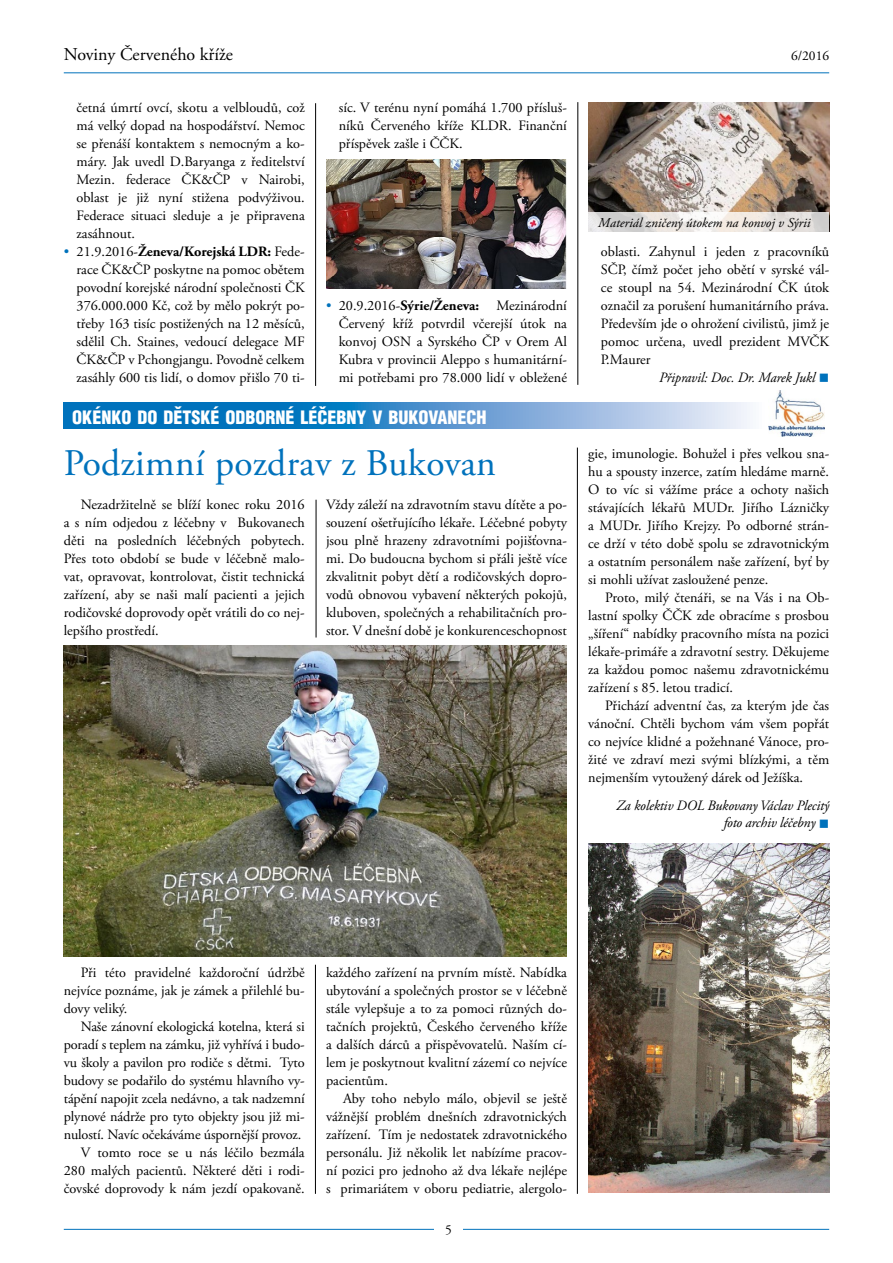
<style>
.page{position:relative;width:893px;height:1263px;background:#fff}
.page>*{position:absolute;margin:0;border:0;box-sizing:border-box;transform-origin:0 0}
.t1{font:37.5px "Adobe Garamond Pro";letter-spacing:.01em;color:#0072bc}
.t2{font:900 18px "Switzerland Cond";color:#fff}
.t3{font:18px "Adobe Garamond Pro";color:#000}
.t4{font:14.25px/18px "Adobe Garamond Pro";color:#000;text-align:justify}
.t5{font:italic 14.25px/17.4px "Adobe Garamond Pro";letter-spacing:-.01em;color:#000;text-align:right}
.t6{font:italic 13.5px "Adobe Garamond Pro";color:#000}
.t7{font:13.5px "Adobe Garamond Pro";color:#000}
.s1{color:#0072bc}
.s2{font-weight:700}
</style>
<div class="page">
<hr style="left:64px;top:72px;width:765px;height:1px;background:#0072bc">
<hr style="left:64px;top:1229px;width:765px;height:1px;background:#0072bc">
<div style="left:434px;top:1217px;width:29px;height:25px;background:#fff"></div>
<svg style="left:64px;top:403px;width:686px;height:25px;background:#5098cf"></svg>
<img style="left:768px;top:391px;width:56px;height:46px">
<img style="left:326px;top:159px;width:241px;height:130px">
<img style="left:588px;top:102px;width:241px;height:110px">
<img style="left:588px;top:843px;width:241px;height:350px">
<img style="left:64px;top:645px;width:503px;height:312px">
<hr style="left:315px;top:103px;width:1px;height:283px;background:#000">
<hr style="left:578px;top:102px;width:1px;height:283px;background:#000">
<hr style="left:316px;top:500px;width:1px;height:137px;background:#000">
<hr style="left:577px;top:448px;width:1px;height:746px;background:#000">
<hr style="left:315px;top:965px;width:1px;height:229px;background:#000">
<svg style="left:588px;top:212px;width:241px;height:20px;background:#e5e2df"></svg>
<p class="t3" style="left:64px;top:43px;width:171px">Noviny Červeného kříže</p>
<p class="t7" style="left:791px;top:47px;width:40px">6/2016</p>
<p class="t4" style="left:77px;top:99px;width:230px">četná úmrtí ovcí, skotu a velbloudů, což má velký dopad na hospodářství. Nemoc se přenáší kontaktem s nemocným a ko&shy;máry. Jak uvedl D.Baryanga z ředitelství Mezin. federace ČK&amp;ČP v Nairobi, oblast je již nyní stižena podvýživou.<br>Federace situaci sleduje a je připravena zasáhnout.</p>
<p class="t4" style="left:77px;top:243px;width:230px;text-indent:-13px"><span class="s1">•</span> 21.9.2016-<span class="s2">Ženeva/Korejská LDR:</span> Fede&shy;race ČK&amp;ČP poskytne na pomoc obětem povodní korejské národní společnosti ČK 376.000.000 Kč, což by mělo pokrýt po&shy;třeby 163 tisíc postižených na 12 měsíců, sdělil Ch. Staines, vedoucí delegace MF ČK&amp;ČP v Pchongjangu. Povodně celkem zasáhly 600 tis lidí, o domov přišlo 70 ti-</p>
<p class="t4" style="left:339px;top:99px;width:230px">síc. V terénu nyní pomáhá 1.700 přísluš&shy;níků Červeného kříže KLDR. Finanční příspěvek zašle i ČČK.</p>
<p class="t4" style="left:339px;top:297px;width:230px;text-indent:-13px"><span class="s1">•</span> 20.9.2016-<span class="s2">Sýrie/Ženeva:</span> Mezinárodní Červený kříž potvrdil včerejší útok na konvoj OSN a Syrského ČP v Orem Al Kubra v provincii Aleppo s humanitární&shy;mi potřebami pro 78.000 lidí v obležené</p>
<p class="t2" style="left:72px;top:406px;width:11px">OKÉNKO</p>
<p class="t2" style="left:137px;top:406px;width:351px">DODĚTSKÉ ODBORNÉ LÉČEBNY V BUKOVANECH</p>
<h1 class="t1" style="left:64px;top:440px;width:434px">Podzimní pozdrav z Bukovan</h1>
<p class="t4" style="left:64px;top:496px;width:242px;text-indent:17px">Nezadržitelně se blíží konec roku 2016 a s ním odjedou z léčebny v Bukovanech děti na posledních léčebných pobytech.<br>Přes toto období se bude v léčebně malo&shy;vat, opravovat, kontrolovat, čistit technická zařízení, aby se naši malí pacienti a jejich rodičovské doprovody opět vrátili do co nej&shy;lepšího prostředí.</p>
<p class="t4" style="left:326px;top:496px;width:242px">Vždy záleží na zdravotním stavu dítěte a po&shy;souzení ošetřujícího lékaře. Léčebné pobyty jsou plně hrazeny zdravotními pojišťovna&shy;mi. Do budoucna bychom si přáli ještě více zkvalitnit pobyt dětí a rodičovských dopro&shy;vodů obnovou vybavení některých pokojů, kluboven, společných a rehabilitačních pro&shy;stor. V dnešní době je konkurenceschopnost</p>
<p class="t6" style="left:598px;top:214px;width:214px">Materiál zničený útokem na konvoj v Sýrii</p>
<p class="t4" style="left:601px;top:243px;width:230px">oblasti. Zahynul i jeden z pracovníků</p>
<p class="t4" style="left:601px;top:261px;width:230px">SČP, čímž počet jeho obětí v syrské vál-</p>
<p class="t4" style="left:601px;top:279px;width:230px">ce stoupl na 54. Mezinárodní ČK útok</p>
<p class="t4" style="left:601px;top:297px;width:230px">označil za porušení humanitárního práva.</p>
<p class="t4" style="left:601px;top:315px;width:230px">Především jde o ohrožení civilistů, jimž je</p>
<p class="t4" style="left:601px;top:333px;width:230px">pomoc určena, uvedl prezident MVČK</p>
<p class="t4" style="left:601px;top:351px;width:51px">P.Maurer</p>
<p class="t5" style="left:659px;top:369px;width:171px">Připravil: Doc. Dr. Marek Jukl <span class="s1">■</span></p>
<p class="t4" style="left:588px;top:445px;width:242px">gie, imunologie. Bohužel i přes velkou sna&shy;hu a spousty inzerce, zatím hledáme marně.<br>O to víc si vážíme práce a ochoty našich stávajících lékařů MUDr. Jiřího Lázničky a MUDr. Jiřího Krejzy. Po odborné strán&shy;ce drží v této době spolu se zdravotnickým a ostatním personálem naše zařízení, byť by si mohli užívat zasloužené penze.</p>
<p class="t4" style="left:588px;top:589px;width:242px;text-indent:17px">Proto, milý čtenáři, se na Vás i na Ob&shy;lastní spolky ČČK zde obracíme s prosbou „šíření“ nabídky pracovního místa na pozici lékaře-primáře a zdravotní sestry. Děkujeme za každou pomoc našemu zdravotnickému zařízení s 85. letou tradicí.</p>
<p class="t4" style="left:588px;top:697px;width:242px;text-indent:17px">Přichází adventní čas, za kterým jde čas vánoční. Chtěli bychom vám všem popřát co nejvíce klidné a požehnané Vánoce, pro&shy;žité ve zdraví mezi svými blízkými, a těm nejmenším vytoužený dárek od Ježíška.</p>
<p class="t5" style="left:616px;top:797px;width:214px">Za kolektiv DOL Bukovany Václav Plecitý foto archiv léčebny <span class="s1">■</span></p>
<p class="t4" style="left:64px;top:964px;width:242px;text-indent:17px">Při této pravidelné každoroční údržbě nejvíce poznáme, jak je zámek a přilehlé bu&shy;dovy veliký.</p>
<p class="t4" style="left:64px;top:1018px;width:242px;text-align:right">Naše zánovní ekologická kotelna, která si poradí s teplem na zámku, již vyhřívá i budo&shy;vu školy a pavilon pro rodiče s dětmi. Tyto budovy se podařilo do systému hlavního vy&shy;tápění napojit zcela nedávno, a tak nadzemní plynové nádrže pro tyto objekty jsou již mi&shy;nulostí. Navíc očekáváme úspornější provoz.<br>V tomto roce se u nás léčilo bezmála 280 malých pacientů. Některé děti i rodi&shy;čovské doprovody k nám jezdí opakovaně.</p>
<p class="t4" style="left:326px;top:964px;width:242px">každého zařízení na prvním místě. Nabídka ubytování a společných prostor se v léčebně stále vylepšuje a to za pomoci různých do&shy;tačních projektů, Českého červeného kříže a dalších dárců a přispěvovatelů. Naším cí&shy;lem je poskytnout kvalitní zázemí co nejvíce pacientům.</p>
<p class="t4" style="left:326px;top:1090px;width:242px;text-indent:17px">Aby toho nebylo málo, objevil se ještě vážnější problém dnešních zdravotnických zařízení. Tím je nedostatek zdravotnického personálu. Již několik let nabízíme pracov&shy;ní pozici pro jednoho až dva lékaře nejlépe s primariátem v oboru pediatrie, alergolo-</p>
<p class="t7" style="left:445px;top:1222px;width:8px">5</p>
</div>
